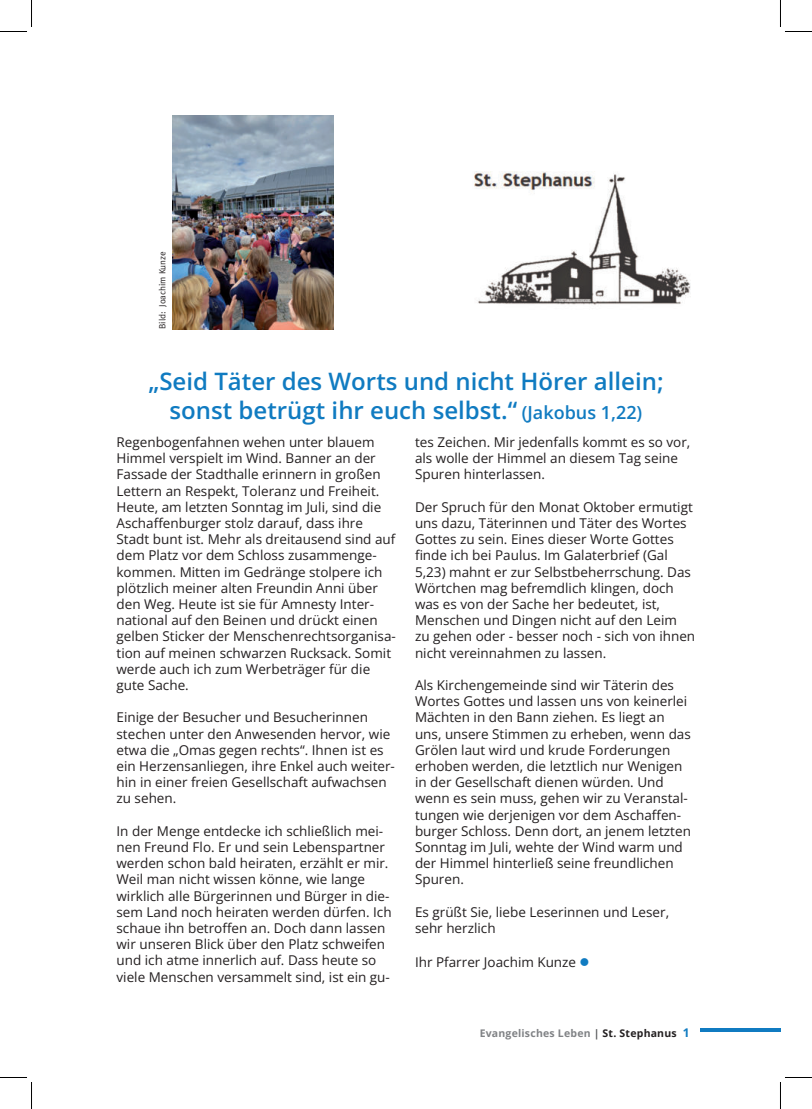
<style>
.page{position:relative;width:812px;height:1109px;background:#fff}
.page>*{position:absolute;margin:0;border:0;box-sizing:border-box;transform-origin:0 0}
.t1{font:600 24px/28.8px "Open Sans";color:#107bc1;text-align:center}
.t2{font:13.5px/16.2px "Open Sans";color:#231f20}
.t3{font:700 10.5px "Open Sans";letter-spacing:.02em;color:#808285}
.t4{font:9px "Meta Normal";letter-spacing:-.005em;color:#231f20}
.s1{font-size:18px}
.s2{color:#107bc1}
.s3{color:#57585a}
.s4{color:#231f20}
.s5{font-size:12px;color:#107bc1}
</style>
<div class="page">
<hr style="left:700px;top:1029px;width:80px;height:3px;background:#107bc1">
<img style="left:474px;top:171px;width:216px;height:134px">
<img style="left:173px;top:116px;width:160px;height:214px">
<svg style="left:0;top:0;width:32px;height:32px"></svg>
<svg style="left:0;top:1077px;width:32px;height:32px"></svg>
<svg style="left:780px;top:0;width:31px;height:32px"></svg>
<svg style="left:780px;top:1077px;width:31px;height:32px"></svg>
<p class="t4" style="left:159px;top:329px;width:79px;rotate:-90deg">Bild: Joachim Kunze</p>
<h1 class="t1" style="left:148px;top:369px;width:516px">„Seid Täter des Worts und nicht Hörer allein; sonst betrügt ihr euch selbst.“ <span class="s1">(Jakobus 1,22)</span></h1>
<p class="t2" style="left:116px;top:435px;width:281px">Regenbogenfahnen wehen unter blauem Himmel verspielt im Wind. Banner an der Fassade der Stadthalle erinnern in großen Lettern an Respekt, Toleranz und Freiheit.<br>Heute, am letzten Sonntag im Juli, sind die Aschaffenburger stolz darauf, dass ihre Stadt bunt ist. Mehr als dreitausend sind auf dem Platz vor dem Schloss zusammenge&shy;kommen. Mitten im Gedränge stolpere ich plötzlich meiner alten Freundin Anni über den Weg. Heute ist sie für Amnesty Inter&shy;national auf den Beinen und drückt einen gelben Sticker der Menschenrechtsorganisa&shy;tion auf meinen schwarzen Rucksack. Somit werde auch ich zum Werbeträger für die gute Sache.</p>
<p class="t2" style="left:116px;top:711px;width:280px">Einige der Besucher und Besucherinnen stechen unter den Anwesenden hervor, wie etwa die „Omas gegen rechts“. Ihnen ist es ein Herzensanliegen, ihre Enkel auch weiter&shy;hin in einer freien Gesellschaft aufwachsen zu sehen.</p>
<p class="t2" style="left:116px;top:824px;width:276px">In der Menge entdecke ich schließlich mei&shy;nen Freund Flo. Er und sein Lebenspartner werden schon bald heiraten, erzählt er mir.<br>Weil man nicht wissen könne, wie lange wirklich alle Bürgerinnen und Bürger in die&shy;sem Land noch heiraten werden dürfen. Ich schaue ihn betroffen an. Doch dann lassen wir unseren Blick über den Platz schweifen und ich atme innerlich auf. Dass heute so viele Menschen versammelt sind, ist ein gu-</p>
<p class="t2" style="left:415px;top:435px;width:277px">tes Zeichen. Mir jedenfalls kommt es so vor, als wolle der Himmel an diesem Tag seine<br>Spuren hinterlassen.</p>
<p class="t2" style="left:415px;top:498px;width:281px">Der Spruch für den Monat Oktober ermutigt uns dazu, Täterinnen und Täter des Wortes Gottes zu sein. Eines dieser Worte Gottes finde ich bei Paulus. Im Galaterbrief (Gal 5,23) mahnt er zur Selbstbeherrschung. Das Wörtchen mag befremdlich klingen, doch was es von der Sache her bedeutet, ist, Menschen und Dingen nicht auf den Leim<br>zu gehen oder - besser noch - sich von ihnen nicht vereinnahmen zu lassen.</p>
<p class="t2" style="left:415px;top:678px;width:277px">Als Kirchengemeinde sind wir Täterin des Wortes Gottes und lassen uns von keinerlei Mächten in den Bann ziehen. Es liegt an uns, unsere Stimmen zu erheben, wenn das Grölen laut wird und krude Forderungen erhoben werden, die letztlich nur Wenigen in der Gesellschaft dienen würden. Und wenn es sein muss, gehen wir zu Veranstal&shy;tungen wie derjenigen vor dem Aschaffen&shy;burger Schloss. Denn dort, an jenem letzten Sonntag im Juli, wehte der Wind warm und der Himmel hinterließ seine freundlichen Spuren.</p>
<p class="t2" style="left:415px;top:905px;width:255px">Es grüßt Sie, liebe Leserinnen und Leser, sehr herzlich</p>
<p class="t2" style="left:415px;top:956px;width:176px">Ihr Pfarrer Joachim Kunze <span class="s2">●</span></p>
<p class="t3" style="left:479px;top:1028px;width:211px">Evangelisches Leben <span class="s3">|</span> <span class="s4">St. Stephanus</span> <span class="s5">1</span></p>
</div>
